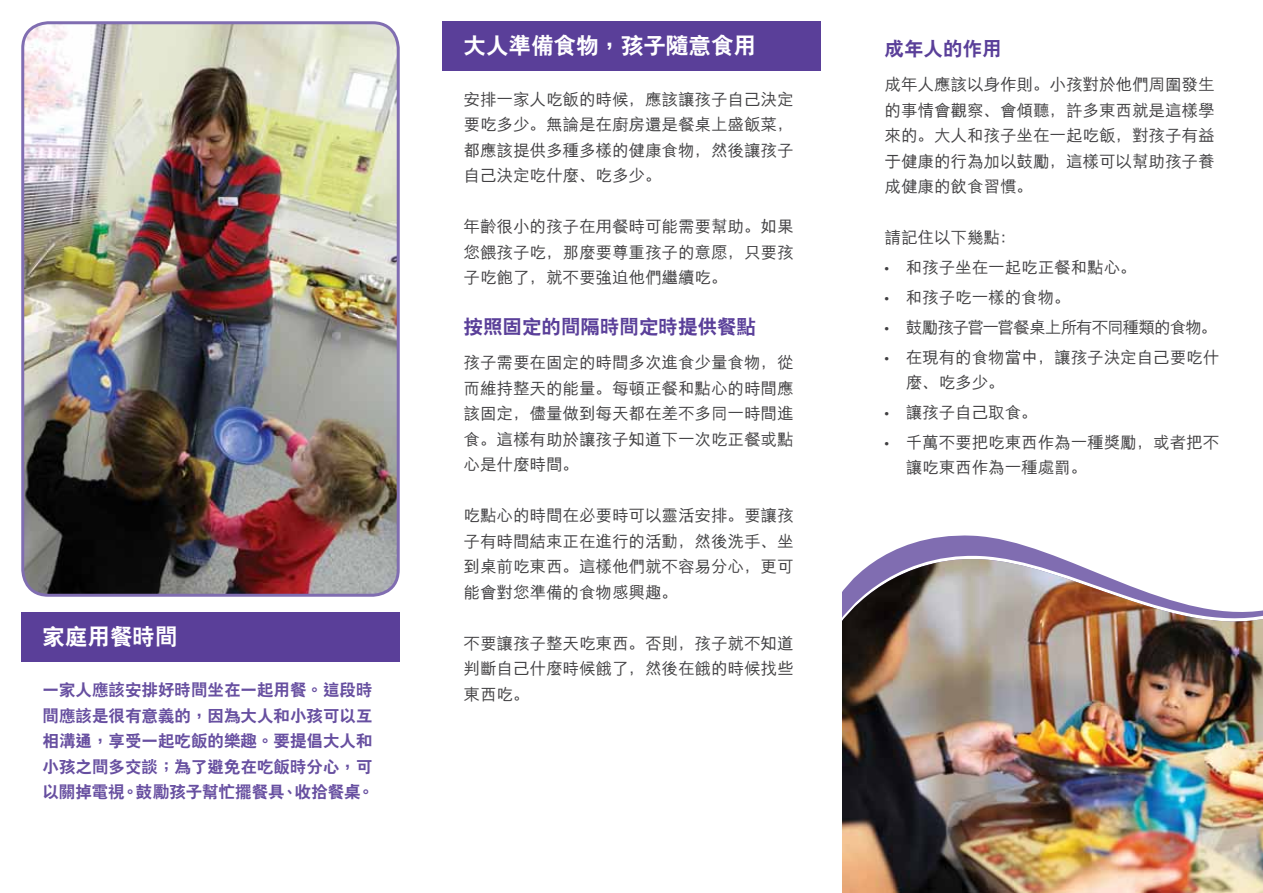
<style>
.page{position:relative;width:1263px;height:893px;background:#fff}
.page>*{position:absolute;margin:0;border:0;box-sizing:border-box;transform-origin:0 0}
.t1{font:800 22.5px "C Hei 2 HK";color:#fff}
.t2{font:800 19.5px "C Hei 2 HK";color:#5a3f99}
.t3{font:500 16.5px/25.5px "M Hei GB18030 C";color:#414042;text-align:justify}
.t4{font:800 16.5px/25.5px "C Hei 2 HK";color:#674fa0;text-align:justify}
.t5{font:500 16.5px "M Hei GB18030 C";letter-spacing:-.055em;color:#414042}
.s1{font-family:"Myriad Pro";font-weight:400}
</style>
<div class="page">
<div style="left:442px;top:21px;width:379px;height:50px;background:#5a3f99"></div>
<div style="left:21px;top:612px;width:379px;height:50px;background:#5a3f99"></div>
<img style="left:24px;top:24px;width:373px;height:570px">
<div style="left:21px;top:21px;width:379px;height:576px;border:3px solid #806db1;border-radius:26px"></div>
<img style="left:842px;top:639px;width:421px;height:254px">
<svg style="left:842px;top:535px;width:421px;height:104px"></svg>
<h1 class="t1" style="left:43px;top:622px;width:136px">家庭用餐時間</h1>
<p class="t4" style="left:43px;top:678px;width:333px">一家人應該安排好時間坐在一起用餐。這段時間應該是很有意義的，因為大人和小孩可以互相溝通，享受一起吃飯的樂趣。要提倡大人和小孩之間多交談；為了避免在吃飯時分心，可以關掉電視。鼓勵孩子幫忙擺餐具、收拾餐桌。</p>
<h1 class="t1" style="left:463px;top:31px;width:294px">大人準備食物，孩子隨意食用</h1>
<p class="t3" style="left:463px;top:86px;width:332px">安排一家人吃飯的時候，應該讓孩子自己決定要吃多少。無論是在廚房還是餐桌上盛飯菜，都應該提供多種多樣的健康食物，然後讓孩子自己決定吃什麼、吃多少。</p>
<p class="t3" style="left:463px;top:214px;width:332px">年齡很小的孩子在用餐時可能需要幫助。如果您餵孩子吃，那麼要尊重孩子的意愿，只要孩子吃飽了，就不要強迫他們繼續吃。</p>
<p class="t2" style="left:463px;top:314px;width:294px">按照固定的間隔時間定時提供餐點</p>
<p class="t3" style="left:463px;top:350px;width:332px">孩子需要在固定的時間多次進食少量食物，從而維持整天的能量。每頓正餐和點心的時間應該固定，儘量做到每天都在差不多同一時間進食。這樣有助於讓孩子知道下一次吃正餐或點心是什麼時間。</p>
<p class="t3" style="left:463px;top:503px;width:332px">吃點心的時間在必要時可以靈活安排。要讓孩子有時間結束正在進行的活動，然後洗手、坐到桌前吃東西。這樣他們就不容易分心，更可能會對您準備的食物感興趣。</p>
<p class="t3" style="left:463px;top:630px;width:332px">不要讓孩子整天吃東西。否則，孩子就不知道判斷自己什麼時候餓了，然後在餓的時候找些東西吃。</p>
<p class="t2" style="left:884px;top:36px;width:118px">成年人的作用</p>
<p class="t3" style="left:884px;top:72px;width:331px">成年人應該以身作則。小孩對於他們周圍發生的事情會觀察、會傾聽，許多東西就是這樣學來的。大人和孩子坐在一起吃飯，對孩子有益于健康的行為加以鼓勵，這樣可以幫助孩子養成健康的飲食習慣。</p>
<p class="t3" style="left:884px;top:225px;width:133px">請記住以下幾點：</p>
<p class="t3" style="left:884px;top:255px;width:254px"><span class="s1">•</span> 和孩子坐在一起吃正餐和點心。</p>
<p class="t3" style="left:884px;top:284px;width:188px"><span class="s1">•</span> 和孩子吃一樣的食物。</p>
<p class="t5" style="left:884px;top:318px;width:334px"><span class="s1">•</span> 鼓勵孩子嘗一嘗餐桌上所有不同種類的食物。</p>
<p class="t3" style="left:906px;top:344px;width:315px;text-indent:-21px"><span class="s1">•</span> 在現有的食物當中，讓孩子決定自己要吃什麼、吃多少。</p>
<p class="t3" style="left:884px;top:399px;width:155px"><span class="s1">•</span> 讓孩子自己取食。</p>
<p class="t3" style="left:906px;top:429px;width:315px;text-indent:-21px"><span class="s1">•</span> 千萬不要把吃東西作為一種獎勵，或者把不讓吃東西作為一種處罰。</p>
</div>
